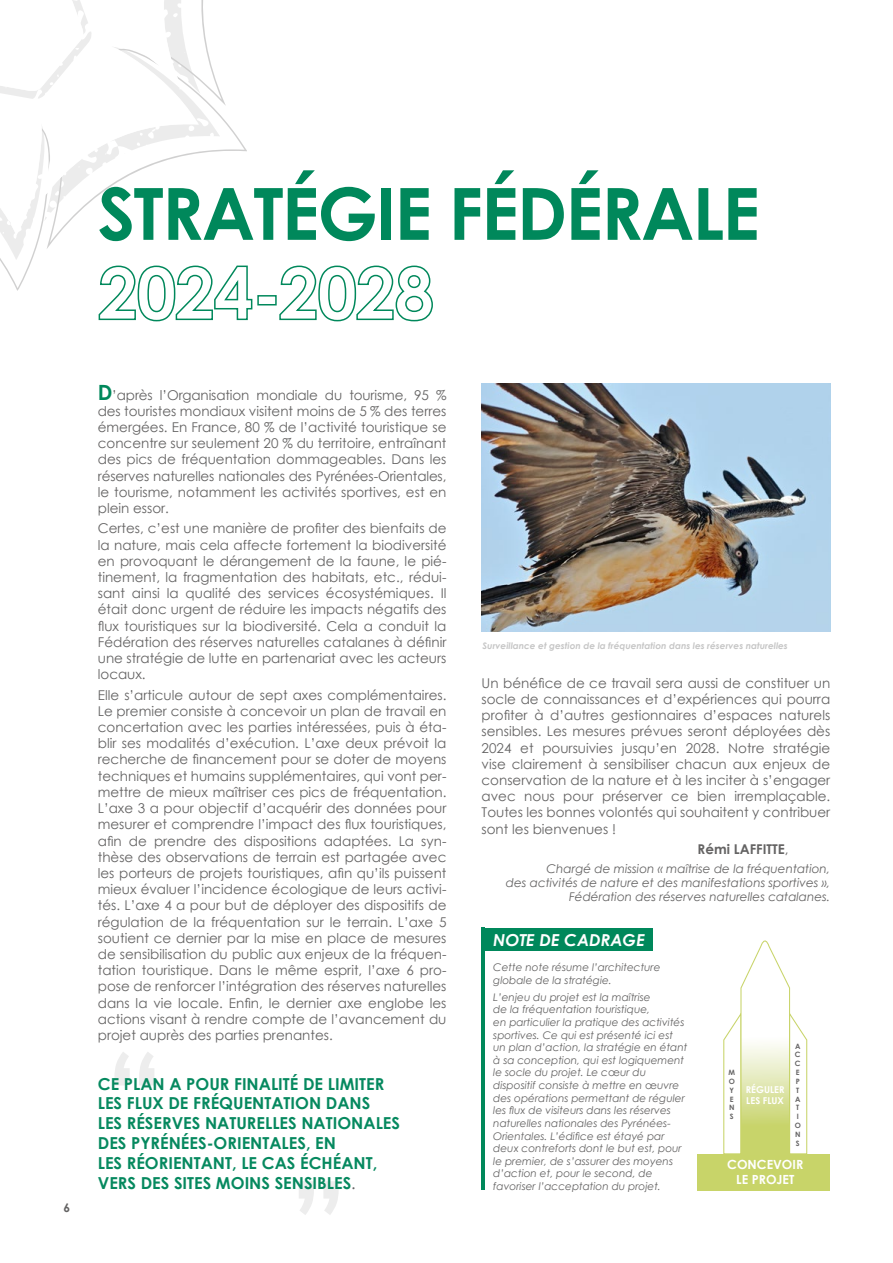
<style>
.page{position:relative;width:893px;height:1263px;background:#fff}
.page>*{position:absolute;margin:0;border:0;box-sizing:border-box;transform-origin:0 0}
.t1{font:700 72px/79.5px "Century Gothic";letter-spacing:-.025em;color:#00885b}
.t2{font:700 16.5px/19.8px "Century Gothic";color:#06895f}
.t3{font:italic 700 16.5px "Century Gothic";color:#fff}
.t4{font:13.5px/16.2px "Century Gothic";color:#646363;text-align:justify}
.t5{font:700 13.5px "Century Gothic";color:#646363}
.t6{font:700 12.6px/15.1px "Century Gothic";color:#fff;text-align:center}
.t7{font:italic 12px/14.4px "Century Gothic";color:#646363;text-align:right}
.t8{font:700 12px "Century Gothic";color:#646363}
.t9{font:italic 10.5px/12.6px "Century Gothic";color:#646363}
.t10{font:700 9.45px/11.4px "Century Gothic";color:#fff}
.t11{font:italic 700 9px "Century Gothic";color:#c6c6c6}
.t12{font:700 7.35px/8.9px "Century Gothic";color:#646363}
.s1{font-weight:700;font-size:21px;color:#00885b}
.s2{font-weight:400;color:#646363}
.s3{font-weight:400}
.s4{font-style:normal}
</style>
<div class="page">
<svg style="left:0;top:0;width:247px;height:291px"></svg>
<img style="left:482px;top:384px;width:348px;height:247px">
<div style="left:697px;top:1154px;width:132px;height:36px;background:#c8d469"></div>
<svg style="left:723px;top:940px;width:85px;height:214px"></svg>
<hr style="left:482px;top:927px;width:3px;height:262px;background:#00885b">
<div style="left:482px;top:927px;width:171px;height:23px;background:#00885b"></div>
<svg style="left:115px;top:1052px;width:39px;height:33px"></svg>
<svg style="left:299px;top:1181px;width:40px;height:34px"></svg>
<p class="t8" style="left:63px;top:1198px;width:8px">6</p>
<h1 class="t1" style="left:98px;top:171px;width:664px">STRATÉGIE FÉDÉRALE<br>2024-2028</h1>
<p class="t4" style="left:98px;top:386px;width:350px"><span class="s1">D</span>’après l’Organisation mondiale du tourisme, 95 % des touristes mondiaux visitent moins de 5 % des terres émergées. En France, 80 % de l’activité touristique se concentre sur seulement 20 % du territoire, entraînant des pics de fréquentation dommageables. Dans les réserves naturelles nationales des Pyrénées-Orientales, le tourisme, notamment les activités sportives, est en plein essor.</p>
<p class="t4" style="left:98px;top:520px;width:350px">Certes, c’est une manière de profiter des bienfaits de la nature, mais cela affecte fortement la biodiversité en provoquant le dérangement de la faune, le pié&shy;tinement, la fragmentation des habitats, etc., rédui&shy;sant ainsi la qualité des services écosystémiques. Il était donc urgent de réduire les impacts négatifs des flux touristiques sur la biodiversité. Cela a conduit la Fédération des réserves naturelles catalanes à définir une stratégie de lutte en partenariat avec les acteurs locaux.</p>
<p class="t4" style="left:98px;top:686px;width:350px">Elle s’articule autour de sept axes complémentaires.<br>Le premier consiste à concevoir un plan de travail en concertation avec les parties intéressées, puis à éta&shy;blir ses modalités d’exécution. L’axe deux prévoit la recherche de financement pour se doter de moyens techniques et humains supplémentaires, qui vont per&shy;mettre de mieux maîtriser ces pics de fréquentation.<br>L’axe 3 a pour objectif d’acquérir des données pour mesurer et comprendre l’impact des flux touristiques, afin de prendre des dispositions adaptées. La syn&shy;thèse des observations de terrain est partagée avec les porteurs de projets touristiques, afin qu’ils puissent mieux évaluer l’incidence écologique de leurs activi&shy;tés. L’axe 4 a pour but de déployer des dispositifs de régulation de la fréquentation sur le terrain. L’axe 5 soutient ce dernier par la mise en place de mesures de sensibilisation du public aux enjeux de la fréquen&shy;tation touristique. Dans le même esprit, l’axe 6 pro&shy;pose de renforcer l’intégration des réserves naturelles dans la vie locale. Enfin, le dernier axe englobe les actions visant à rendre compte de l’avancement du projet auprès des parties prenantes.</p>
<p class="t2" style="left:98px;top:1073px;width:304px">CE PLAN A POUR FINALITÉ DE LIMITER<br>LES FLUX DE FRÉQUENTATION DANS<br>LES RÉSERVES NATURELLES NATIONALES<br>DES PYRÉNÉES-ORIENTALES, EN<br>LES RÉORIENTANT, LE CAS ÉCHÉANT,<br>VERS DES SITES MOINS SENSIBLES<span class="s2">.</span></p>
<p class="t11" style="left:483px;top:639px;width:307px">Surveillance et gestion de la fréquentation dans les réserves naturelles</p>
<p class="t4" style="left:482px;top:674px;width:350px">Un bénéfice de ce travail sera aussi de constituer un socle de connaissances et d’expériences qui pourra profiter à d’autres gestionnaires d’espaces naturels sensibles. Les mesures prévues seront déployées dès 2024 et poursuivies jusqu’en 2028. Notre stratégie vise clairement à sensibiliser chacun aux enjeux de conservation de la nature et à les inciter à s’engager avec nous pour préserver ce bien irremplaçable.<br>Toutes les bonnes volontés qui souhaitent y contribuer sont les bienvenues !</p>
<p class="t5" style="left:698px;top:839px;width:92px">Rémi LAFFITTE<span class="s3">,</span></p>
<p class="t7" style="left:506px;top:861px;width:326px">Chargé de mission « maîtrise de la fréquentation,<br>des activités de nature et des manifestations sportives »,<br>Fédération des réserves naturelles catalanes.</p>
<p class="t3" style="left:493px;top:927px;width:153px">NOTE DE CADRAGE</p>
<p class="t9" style="left:493px;top:961px;width:169px">Cette note résume l’architecture globale de la stratégie.</p>
<p class="t9" style="left:493px;top:991px;width:196px">L’enjeu du projet est la maîtrise<br>de la fréquentation touristique,<br>en particulier la pratique des activités sportives. Ce qui est présenté ici est un plan d’action, la stratégie en étant à sa conception, qui est logiquement le socle du projet. Le c<span class="s4">œ</span>ur du dispositif consiste à mettre en <span class="s4">œ</span>uvre des opérations permettant de réguler les flux de visiteurs dans les réserves naturelles nationales des Pyrénées-Orientales. L’édifice est étayé par deux contreforts dont le but est, pour le premier, de s’assurer des moyens d’action et, pour le second, de favoriser l’acceptation du projet.</p>
<p class="t12" style="left:729px;top:1067px;width:8px">M<br>O<br>Y<br>E<br>N<br>S</p>
<p class="t10" style="left:746px;top:1083px;width:40px">RÉGULER<br>LES FLUX</p>
<p class="t12" style="left:795px;top:1041px;width:8px">A<br>C<br>C<br>E<br>P<br>T<br>A<br>T<br>I<br>O<br>N<br>S</p>
<p class="t6" style="left:727px;top:1156px;width:78px">CONCEVOIR<br>LE PROJET</p>
</div>
